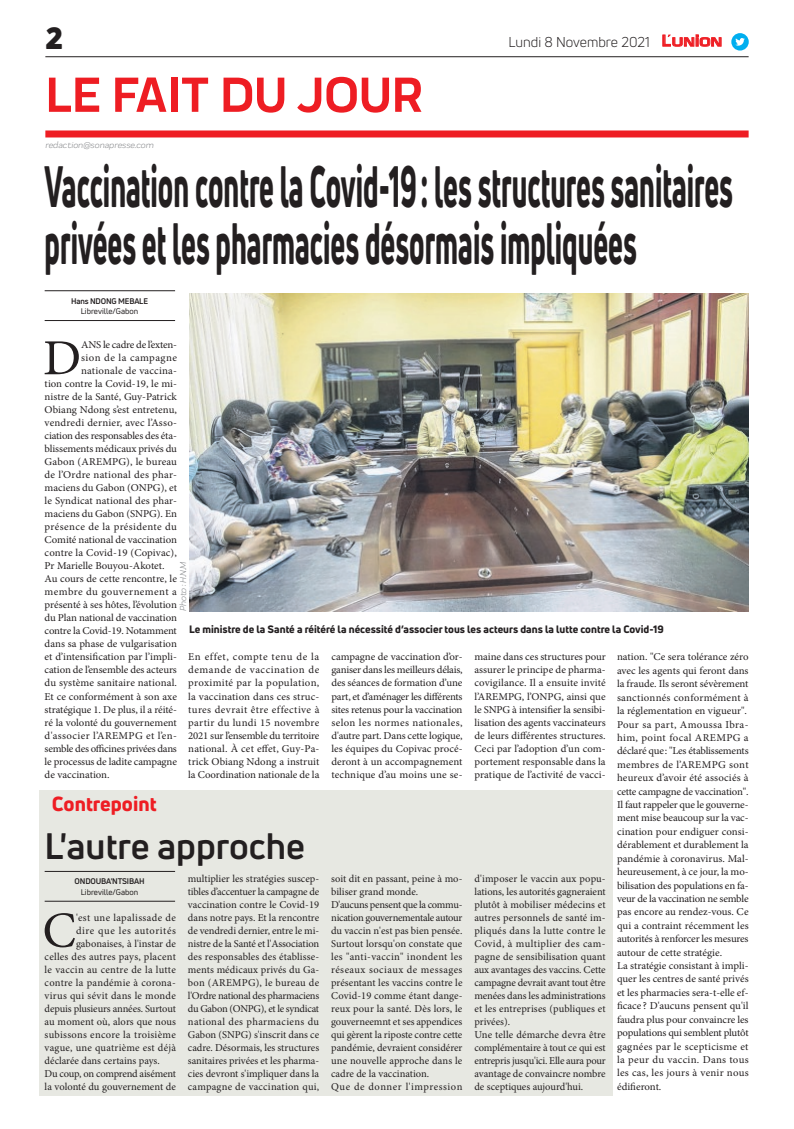
<style>
.page{position:relative;width:794px;height:1129px;background:#fff}
.page>*{position:absolute;margin:0;border:0;box-sizing:border-box;transform-origin:0 0}
.t1{font:800 57px/57px "Uni Neue";color:#231f20;scale:.49 1}
.t2{font:700 51px "Praktika";color:#ee1d23}
.t3{font:50.5px "Minion Pro";color:#231f20}
.t4{font:700 36px "Uni Neue";color:#231f20}
.t5{font:900 30px "Uni Neue";color:#231f20}
.t6{font:800 20px "Uni Neue";color:#ee1d23}
.t7{font:14px "Uni Neue";color:#231f20}
.t8{font:10.5px/13px "Minion Pro";color:#231f20;text-align:justify}
.t9{font:10.5px "Minion Pro";letter-spacing:.025em;color:#231f20}
.t10{font:800 10.5px "Uni Neue";color:#231f20}
.t11{font:10.5px "Minion Pro";letter-spacing:-.02em;color:#231f20}
.t12{font:10.5px "Minion Pro";letter-spacing:.035em;color:#231f20}
.t13{font:10.5px "Minion Pro";letter-spacing:.02em;color:#231f20}
.t14{font:10.5px "Minion Pro";letter-spacing:.03em;color:#231f20}
.t15{font:10.5px "Minion Pro";letter-spacing:-.025em;color:#231f20}
.t16{font:10.5px "Minion Pro";letter-spacing:.05em;color:#231f20}
.t17{font:10.5px "Minion Pro";letter-spacing:.04em;color:#231f20}
.t18{font:italic 9px "Praktika";color:#818386}
.t19{font:8px "Uni Neue";color:#231f20}
.t20{font:700 8px "Uni Neue";letter-spacing:-.02em;color:#231f20}
.s1{font-family:"Eurostile";font-weight:600;font-size:14.9px;color:#ee1d23}
.s2{font-family:"Eurostile";font-weight:600;font-size:11.4px;color:#ee1d23}
</style>
<div class="page">
<div style="left:39px;top:789px;width:573px;height:306px;background:#e7e8e2"></div>
<hr style="left:45px;top:56px;width:703px;height:1px;background:#231f20">
<div style="left:45px;top:130px;width:703px;height:7px;background:#ee1d23"></div>
<svg style="left:662px;top:34px;width:60px;height:13px"></svg>
<div style="left:731px;top:33px;width:17px;height:18px;background:#00aeef;border-radius:50%"></div>
<svg style="left:735px;top:38px;width:10px;height:8px"></svg>
<hr style="left:45px;top:320px;width:130px;height:1px;background:#231f20">
<hr style="left:45px;top:290px;width:130px;height:1px;background:#231f20">
<hr style="left:45px;top:900px;width:130px;height:1px;background:#231f20">
<hr style="left:45px;top:871px;width:130px;height:1px;background:#231f20">
<img style="left:189px;top:293px;width:559px;height:318px">
<h3 class="t5" style="left:45px;top:17px;width:19px">2</h3>
<h2 class="t2" style="left:45px;top:54px;width:378px">LE FAIT DU JOUR</h2>
<p class="t18" style="left:45px;top:138px;width:110px">redaction@sonapresse.com</p>
<h3 class="t7" style="left:508px;top:33px;width:215px">Lundi 8 Novembre 2021 <span class="s1">L</span><span class="s2">UNION</span></h3>
<h1 class="t1" style="left:45px;top:157px;width:1406px">Vaccination contre la Covid-19: les structures sanitaires privées et les pharmacies désormais impliquées</h1>
<p class="t20" style="left:71px;top:296px;width:78px">Hans NDONG MEBALE</p>
<p class="t19" style="left:81px;top:306px;width:59px">Libreville/Gabon</p>
<h3 class="t3" style="left:43px;top:324px;width:40px">D</h3>
<p class="t11" style="left:81px;top:338px;width:97px">ANS le cadre de l’exten-</p>
<p class="t17" style="left:81px;top:351px;width:97px">sion de la campagne</p>
<p class="t8" style="left:81px;top:364px;width:97px">nationale de vaccina-</p>
<p class="t8" style="left:45px;top:377px;width:134px">tion contre la Covid-19, le mi-</p>
<p class="t8" style="left:45px;top:390px;width:134px">nistre de la Santé, Guy-Patrick</p>
<p class="t8" style="left:45px;top:403px;width:134px">Obiang Ndong s’est entretenu,</p>
<p class="t13" style="left:45px;top:416px;width:134px">vendredi dernier, avec l’Asso-</p>
<p class="t11" style="left:45px;top:429px;width:134px">ciation des responsables des éta-</p>
<p class="t8" style="left:45px;top:442px;width:134px">blissements médicaux privés du</p>
<p class="t8" style="left:45px;top:455px;width:134px">Gabon (AREMPG), le bureau</p>
<p class="t13" style="left:45px;top:468px;width:134px">de l’Ordre national des phar-</p>
<p class="t8" style="left:45px;top:481px;width:134px">maciens du Gabon (ONPG), et</p>
<p class="t8" style="left:45px;top:494px;width:134px">le Syndicat national des phar-</p>
<p class="t8" style="left:45px;top:507px;width:134px">maciens du Gabon (SNPG). En</p>
<p class="t12" style="left:45px;top:520px;width:134px">présence de la présidente du</p>
<p class="t8" style="left:45px;top:533px;width:134px">Comité national de vaccination</p>
<p class="t8" style="left:45px;top:546px;width:134px">contre la Covid-19 (Copivac),</p>
<p class="t8" style="left:45px;top:559px;width:121px">Pr Marielle Bouyou-Akotet.</p>
<p class="t8" style="left:45px;top:572px;width:134px">Au cours de cette rencontre, le</p>
<p class="t14" style="left:45px;top:585px;width:134px">membre du gouvernement a</p>
<p class="t8" style="left:45px;top:598px;width:134px">présenté à ses hôtes, l’évolution</p>
<p class="t8" style="left:45px;top:611px;width:134px">du Plan national de vaccination</p>
<p class="t8" style="left:45px;top:624px;width:134px">contre la Covid-19. Notamment</p>
<p class="t8" style="left:45px;top:637px;width:134px">dans sa phase de vulgarisation</p>
<p class="t8" style="left:45px;top:650px;width:134px">et d’intensification par l’impli-</p>
<p class="t8" style="left:45px;top:663px;width:134px">cation de l’ensemble des acteurs</p>
<p class="t8" style="left:45px;top:676px;width:134px">du système sanitaire national.</p>
<p class="t8" style="left:45px;top:689px;width:134px">Et ce conformément à son axe</p>
<p class="t8" style="left:45px;top:702px;width:134px">stratégique 1. De plus, il a réité-</p>
<p class="t8" style="left:45px;top:715px;width:134px">ré la volonté du gouvernement</p>
<p class="t12" style="left:45px;top:728px;width:134px">d'associer l’AREMPG et l’en-</p>
<p class="t15" style="left:45px;top:741px;width:134px">semble des officines privées dans</p>
<p class="t8" style="left:45px;top:754px;width:134px">le processus de ladite campagne</p>
<p class="t8" style="left:45px;top:767px;width:67px">de vaccination.</p>
<p class="t18" style="left:177px;top:611px;width:51px;rotate:-90deg">Photo : H.N.M</p>
<p class="t10" style="left:189px;top:622px;width:476px">Le ministre de la Santé a réitéré la nécessité d’associer tous les acteurs dans la lutte contre la Covid-19</p>
<p class="t8" style="left:188px;top:650px;width:133px">En effet, compte tenu de la demande de vaccination de proximité par la population, la vaccination dans ces struc&shy;tures devrait être effective à partir du lundi 15 novembre 2021 sur l’ensemble du territoire national. À cet effet, Guy-Pa&shy;trick Obiang Ndong a instruit la Coordination nationale de la</p>
<p class="t8" style="left:331px;top:650px;width:133px">campagne de vaccination d’or&shy;ganiser dans les meilleurs délais, des séances de formation d’une part, et d’aménager les différents sites retenus pour la vaccination selon les normes nationales, d'autre part. Dans cette logique, les équipes du Copivac procé&shy;deront à un accompagnement technique d’au moins une se-</p>
<p class="t8" style="left:474px;top:650px;width:133px">maine dans ces structures pour assurer le principe de pharma&shy;covigilance. Il a ensuite invité l’AREMPG, l’ONPG, ainsi que le SNPG à intensifier la sensibi&shy;lisation des agents vaccinateurs de leurs différentes structures.<br>Ceci par l’adoption d’un com&shy;portement responsable dans la pratique de l’activité de vacci-</p>
<p class="t8" style="left:617px;top:650px;width:133px;line-height:13.4px;text-align:left">nation. "Ce sera tolérance zéro avec les agents qui feront dans la fraude. Ils seront sévèrement sanctionnés conformément à la réglementation en vigueur".<br>Pour sa part, Amoussa Ibra&shy;him, point focal AREMPG a déclaré que: "Les établissements membres de l’AREMPG sont heureux d’avoir été associés à cette campagne de vaccination".<br>Il faut rappeler que le gouverne&shy;ment mise beaucoup sur la vac&shy;cination pour endiguer consi&shy;dérablement et durablement la pandémie à coronavirus. Mal&shy;heureusement, à ce jour, la mo&shy;bilisation des populations en fa&shy;veur de la vaccination ne semble pas encore au rendez-vous. Ce qui a contraint récemment les autorités à renforcer les mesures autour de cette stratégie.<br>La stratégie consistant à impli&shy;quer les centres de santé privés et les pharmacies sera-t-elle ef&shy;ficace ? D'aucuns pensent qu'il faudra plus pour convaincre les populations qui semblent plutôt gagnées par le scepticisme et la peur du vaccin. Dans tous les cas, les jours à venir nous édifieront.</p>
<h3 class="t6" style="left:52px;top:790px;width:106px">Contrepoint</h3>
<h3 class="t4" style="left:45px;top:823px;width:262px">L'autre approche</h3>
<p class="t20" style="left:75px;top:876px;width:71px">ONDOUBA'NTSIBAH</p>
<p class="t19" style="left:81px;top:886px;width:59px">Libreville/Gabon</p>
<p class="t8" style="left:188px;top:871px;width:133px">multiplier les stratégies suscep&shy;tibles d’accentuer la campagne de vaccination contre le Covid-19 dans notre pays. Et la rencontre de vendredi dernier, entre le mi&shy;nistre de la Santé et l'Association des responsables des établisse&shy;ments médicaux privés du Ga&shy;bon (AREMPG), le bureau de l'Ordre national des pharmaciens du Gabon (ONPG), et le syndicat national des pharmaciens du Gabon (SNPG) s'inscrit dans ce cadre. Désormais, les structures sanitaires privées et les pharma&shy;cies devront s'impliquer dans la campagne de vaccination qui,</p>
<p class="t8" style="left:331px;top:871px;width:133px;text-align:left">soit dit en passant, peine à mo&shy;biliser grand monde.<br>D'aucuns pensent que la commu&shy;nication gouvernementale autour du vaccin n'est pas bien pensée.<br>Surtout lorsqu'on constate que les "anti-vaccin" inondent les réseaux sociaux de messages présentant les vaccins contre le<br>Covid-19 comme étant dange&shy;reux pour la santé. Dès lors, le gouverneemnt et ses appendices qui gèrent la riposte contre cette pandémie, devraient considérer une nouvelle approche dans le cadre de la vaccination.<br>Que de donner l'impression</p>
<p class="t8" style="left:474px;top:871px;width:133px;text-align:left">d'imposer le vaccin aux popu&shy;lations, les autorités gagneraient plutôt à mobiliser médecins et autres personnels de santé im&shy;pliqués dans la lutte contre le<br>Covid, à multiplier des cam&shy;pagne de sensibilisation quant aux avantages des vaccins. Cette campagne devrait avant tout être menées dans les administrations et les entreprises (publiques et privées).<br>Une telle démarche devra être complémentaire à tout ce qui est entrepris jusqu'ici. Elle aura pour avantage de convaincre nombre de sceptiques aujourd'hui.</p>
<h3 class="t3" style="left:42px;top:896px;width:35px">C</h3>
<p class="t12" style="left:76px;top:910px;width:101px">'est une lapalissade de</p>
<p class="t16" style="left:76px;top:923px;width:101px">dire que les autorités</p>
<p class="t8" style="left:76px;top:936px;width:101px">gabonaises, à l'instar de</p>
<p class="t9" style="left:45px;top:949px;width:133px">celles des autres pays, placent</p>
<p class="t14" style="left:45px;top:962px;width:133px">le vaccin au centre de la lutte</p>
<p class="t9" style="left:45px;top:975px;width:133px">contre la pandémie à corona-</p>
<p class="t9" style="left:45px;top:988px;width:133px">virus qui sévit dans le monde</p>
<p class="t8" style="left:45px;top:1001px;width:133px">depuis plusieurs années. Surtout</p>
<p class="t8" style="left:45px;top:1014px;width:133px">au moment où, alors que nous</p>
<p class="t9" style="left:45px;top:1027px;width:133px">subissons encore la troisième</p>
<p class="t9" style="left:45px;top:1040px;width:133px">vague, une quatrième est déjà</p>
<p class="t8" style="left:45px;top:1053px;width:117px">déclarée dans certains pays.</p>
<p class="t11" style="left:45px;top:1066px;width:133px">Du coup, on comprend aisément</p>
<p class="t8" style="left:45px;top:1079px;width:133px">la volonté du gouvernement de</p>
</div>
